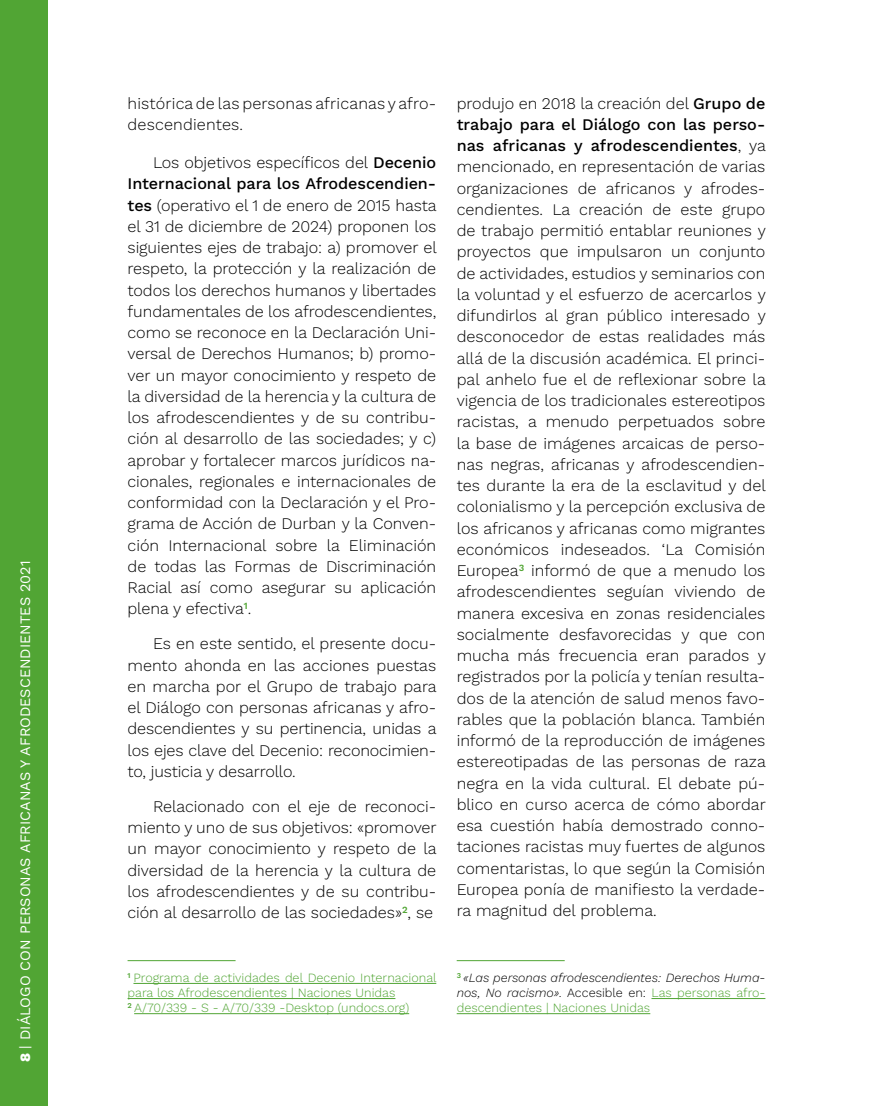
<style>
.page{position:relative;width:893px;height:1106px;background:#fff}
.page>*{position:absolute;margin:0;border:0;box-sizing:border-box;transform-origin:0 0}
.P-1{font:300 16.2px/21.3px "Work Sans";letter-spacing:-.005em;color:#000;text-align:justify}
.t1{font:14.4px "Work Sans";color:#fff}
.Note{font:300 12.6px/15.1px "Work Sans";color:#51a534}
.Note-2{font:italic 300 12.6px/15.1px "Work Sans";color:#000;text-align:justify}
.s1{font-weight:800}
.s2{font-weight:500}
.s3{font-style:normal}
.s4{font-style:normal;color:#51a534}
</style>
<div class="page">
<div style="left:0;top:0;width:48px;height:1106px;background:#51a534"></div>
<hr style="left:128px;top:960px;width:108px;height:1px;background:#51a534">
<hr style="left:133px;top:983px;width:303px;height:1px;background:#51a534">
<hr style="left:128px;top:998px;width:267px;height:1px;background:#51a534">
<hr style="left:134px;top:1013px;width:275px;height:1px;background:#51a534">
<hr style="left:457px;top:960px;width:108px;height:1px;background:#51a534">
<hr style="left:651px;top:998px;width:114px;height:1px;background:#51a534">
<hr style="left:457px;top:1013px;width:193px;height:1px;background:#51a534">
<p class="t1" style="left:14px;top:1061px;width:503px;rotate:-90deg"><span class="s1">8</span> | DIÁLOGO CON PERSONAS AFRICANAS Y AFRODESCENDIENTES 2021</p>
<p class="P-1" style="left:128px;top:92px;width:310px">histórica de las personas africanas y afro&shy;descendientes.</p>
<p class="P-1" style="left:128px;top:151px;width:311px;text-indent:26px">Los objetivos específicos del <span class="s2">Decenio Internacional para los Afrodescendien&shy;tes</span> (operativo el 1 de enero de 2015 hasta el 31 de diciembre de 2024) proponen los siguientes ejes de trabajo: a) promover el respeto, la protección y la realización de todos los derechos humanos y libertades fundamentales de los afrodescendientes, como se reconoce en la Declaración Uni&shy;versal de Derechos Humanos; b) promo&shy;ver un mayor conocimiento y respeto de la diversidad de la herencia y la cultura de los afrodescendientes y de su contribu&shy;ción al desarrollo de las sociedades; y c) aprobar y fortalecer marcos jurídicos na&shy;cionales, regionales e internacionales de conformidad con la Declaración y el Pro&shy;grama de Acción de Durban y la Conven&shy;ción Internacional sobre la Eliminación de todas las Formas de Discriminación Racial así como asegurar su aplicación plena y efectiva<sup>1</sup>.</p>
<p class="P-1" style="left:128px;top:632px;width:311px;text-indent:26px">Es en este sentido, el presente docu&shy;mento ahonda en las acciones puestas en marcha por el Grupo de trabajo para el Diálogo con personas africanas y afro&shy;descendientes y su pertinencia, unidas a los ejes clave del Decenio: reconocimien&shy;to, justicia y desarrollo.</p>
<p class="P-1" style="left:128px;top:795px;width:311px;text-indent:26px">Relacionado con el eje de reconoci&shy;miento y uno de sus objetivos: «promover un mayor conocimiento y respeto de la diversidad de la herencia y la cultura de los afrodescendientes y de su contribu&shy;ción al desarrollo de las sociedades»<sup>2</sup>, se</p>
<p class="P-1" style="left:457px;top:92px;width:311px">produjo en 2018 la creación del <span class="s2">Grupo de trabajo para el Diálogo con las perso&shy;nas africanas y afrodescendientes</span>, ya mencionado, en representación de varias organizaciones de africanos y afrodes&shy;cendientes. La creación de este grupo de trabajo permitió entablar reuniones y proyectos que impulsaron un conjunto de actividades, estudios y seminarios con la voluntad y el esfuerzo de acercarlos y difundirlos al gran público interesado y desconocedor de estas realidades más allá de la discusión académica. El princi&shy;pal anhelo fue el de reflexionar sobre la vigencia de los tradicionales estereotipos racistas, a menudo perpetuados sobre la base de imágenes arcaicas de perso&shy;nas negras, africanas y afrodescendien&shy;tes durante la era de la esclavitud y del colonialismo y la percepción exclusiva de los africanos y africanas como migrantes económicos indeseados. ‘La Comisión Europea<sup>3</sup> informó de que a menudo los afrodescendientes seguían viviendo de manera excesiva en zonas residenciales socialmente desfavorecidas y que con mucha más frecuencia eran parados y registrados por la policía y tenían resulta&shy;dos de la atención de salud menos favo&shy;rables que la población blanca. También informó de la reproducción de imágenes estereotipadas de las personas de raza negra en la vida cultural. El debate pú&shy;blico en curso acerca de cómo abordar esa cuestión había demostrado conno&shy;taciones racistas muy fuertes de algunos comentaristas, lo que según la Comisión Europea ponía de manifiesto la verdade&shy;ra magnitud del problema.</p>
<h2 class="Note" style="left:128px;top:969px;width:311px"><sup>1</sup> Programa de actividades del Decenio Internacional para los Afrodescendientes | Naciones Unidas</h2>
<h2 class="Note" style="left:128px;top:1000px;width:283px"><sup>2</sup> A/70/339 - S - A/70/339 -Desktop (undocs.org)</h2>
<h2 class="Note-2" style="left:457px;top:969px;width:310px"><sup>3</sup> «Las personas afrodescendientes: Derechos Huma&shy;nos, No racismo». <span class="s3">Accesible en:</span> <span class="s4">Las personas afro&shy;descendientes | Naciones Unidas</span></h2>
</div>
